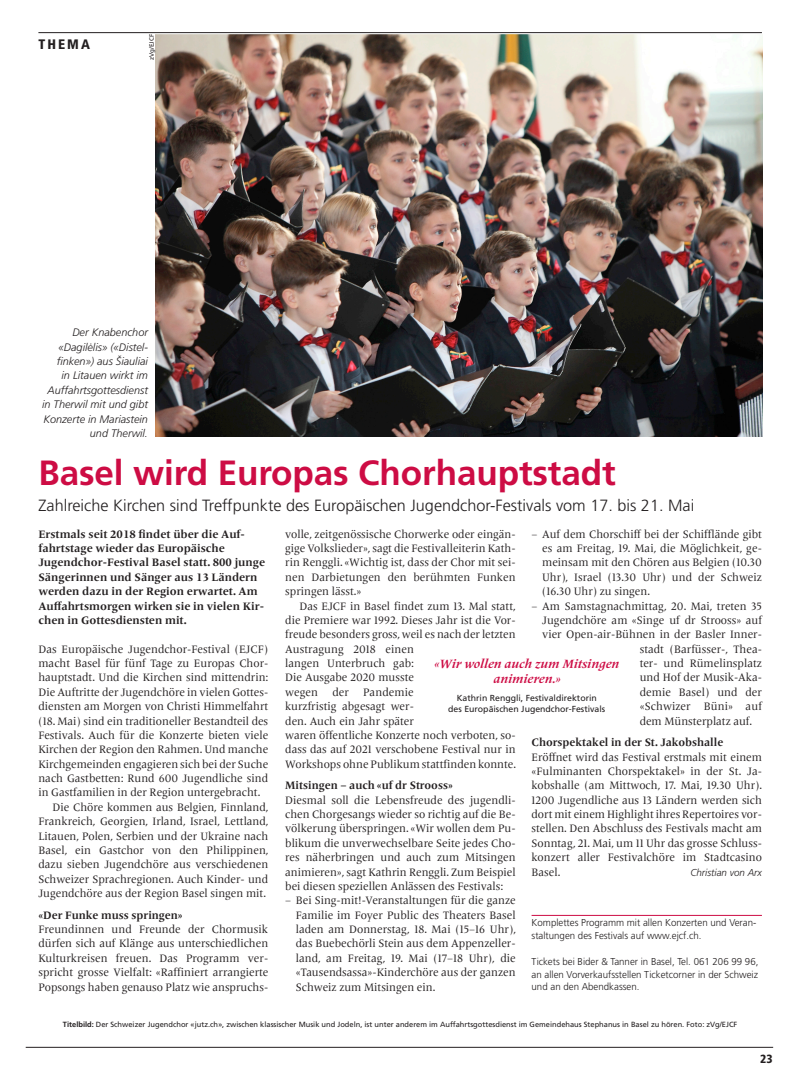
<style>
.page{position:relative;width:798px;height:1081px;background:#fff}
.page>*{position:absolute;margin:0;border:0;box-sizing:border-box;transform-origin:0 0}
.t1{font:700 35px "Frutiger LT Pro";letter-spacing:-.005em;color:#cd0c44}
.t2{font:300 16.25px "Frutiger LT Pro";color:#231f20}
.t3{font:900 condensed 13.75px "Frutiger LT Pro";letter-spacing:.15em;color:#231f20}
.t4{font:italic 700 12.5px/15px "Frutiger Serif LT Pro";color:#cd0c44;text-align:center}
.t5{font:900 condensed 11.88px "Frutiger LT Pro";color:#231f20}
.t6{font:11.25px/14.4px "Frutiger Serif LT Pro";color:#231f20;text-align:justify}
.t7{font:700 11.25px/14.4px "Frutiger Serif LT Pro";color:#231f20}
.t8{font:italic 300 10.88px/14.4px "Frutiger LT Pro";color:#231f20;text-align:right}
.t9{font:300 10px/12.5px "Frutiger LT Pro";color:#231f20}
.t10{font:italic 300 10px "Frutiger LT Pro";color:#231f20}
.t11{font:8.75px/11.2px "Frutiger LT Pro";color:#231f20;text-align:center}
.t12{font:7.5px "Frutiger LT Pro";color:#231f20}
.t13{font:6.25px "Frutiger LT Pro";color:#231f20}
.s1{font-weight:700}
.s2{font-family:"Frutiger LT Std"}
</style>
<div class="page">
<hr style="left:26px;top:1047px;width:746px;height:1px;background:#231f20">
<hr style="left:38px;top:32px;width:723px;height:1px;background:#231f20">
<img style="left:155px;top:34px;width:607px;height:403px">
<hr style="left:531px;top:915px;width:230px;height:1px;background:#cd0c44">
<p class="t3" style="left:38px;top:36px;width:53px">THEMA</p>
<p class="t13" style="left:148px;top:60px;width:27px;rotate:-90deg">zVg/EJCF</p>
<p class="t8" style="left:42px;top:325px;width:107px">Der Knabenchor «Dagilėlis» («Distel&shy;finken») aus Šiauliai<br>in Litauen wirkt im<br>Auffahrtsgottesdienst in Therwil mit und gibt<br>Konzerte in Mariastein und Therwil.</p>
<h1 class="t1" style="left:38px;top:452px;width:578px">Basel wird Europas Chorhauptstadt</h1>
<h2 class="t2" style="left:38px;top:495px;width:657px">Zahlreiche Kirchen sind Treffpunkte des Europäischen Jugendchor-Festivals vom 17. bis 21. Mai</h2>
<p class="t7" style="left:38px;top:527px;width:228px">Erstmals seit 2018 findet über die Auf&shy;fahrtstage wieder das Europäische Jugendchor-Festival Basel statt. 800 junge Sängerinnen und Sänger aus 13 Ländern werden dazu in der Region erwartet. Am Auffahrtsmorgen wirken sie in vielen Kir&shy;chen in Gottesdiensten mit.</p>
<p class="t6" style="left:38px;top:642px;width:231px">Das Europäische Jugendchor-Festival (EJCF)</p>
<p class="t6" style="left:38px;top:656px;width:231px">macht Basel für fünf Tage zu Europas Chor-</p>
<p class="t6" style="left:38px;top:670px;width:231px">hauptstadt. Und die Kirchen sind mittendrin:</p>
<p class="t6" style="left:38px;top:685px;width:231px">Die Auftritte der Jugendchöre in vielen Gottes-</p>
<p class="t6" style="left:38px;top:699px;width:231px">diensten am Morgen von Christi Himmelfahrt</p>
<p class="t6" style="left:38px;top:714px;width:231px">(18. Mai) sind ein traditioneller Bestandteil des</p>
<p class="t6" style="left:38px;top:728px;width:231px">Festivals. Auch für die Konzerte bieten viele</p>
<p class="t6" style="left:38px;top:742px;width:231px">Kirchen der Region den Rahmen. Und manche</p>
<p class="t6" style="left:38px;top:757px;width:231px">Kirchgemeinden engagieren sich bei der Suche</p>
<p class="t6" style="left:38px;top:771px;width:231px">nach Gastbetten: Rund 600 Jugendliche sind</p>
<p class="t6" style="left:38px;top:785px;width:223px">in Gastfamilien in der Region untergebracht.</p>
<p class="t6" style="left:53px;top:800px;width:217px">Die Chöre kommen aus Belgien, Finnland,</p>
<p class="t6" style="left:38px;top:814px;width:231px">Frankreich, Georgien, Irland, Israel, Lettland,</p>
<p class="t6" style="left:38px;top:829px;width:231px">Litauen, Polen, Serbien und der Ukraine nach</p>
<p class="t6" style="left:38px;top:843px;width:231px">Basel, ein Gastchor von den Philippinen,</p>
<p class="t6" style="left:38px;top:857px;width:231px">dazu sieben Jugendchöre aus verschiedenen</p>
<p class="t6" style="left:38px;top:872px;width:231px">Schweizer Sprachregionen. Auch Kinder- und</p>
<p class="t6" style="left:38px;top:886px;width:229px">Jugendchöre aus der Region Basel singen mit.</p>
<p class="t7" style="left:38px;top:907px;width:146px">«Der Funke muss springen»</p>
<p class="t6" style="left:38px;top:922px;width:231px">Freundinnen und Freunde der Chormusik dürfen sich auf Klänge aus unterschiedlichen Kulturkreisen freuen. Das Programm ver&shy;spricht grosse Vielfalt: «Raffiniert arrangierte Popsongs haben genauso Platz wie anspruchs-</p>
<p class="t6" style="left:542px;top:527px;width:221px;text-indent:-11px">– Auf dem Chorschiff bei der Schifflände gibt es am Freitag, 19. Mai, die Möglichkeit, ge&shy;meinsam mit den Chören aus Belgien (10.30<br>Uhr), Israel (13.30 Uhr) und der Schweiz (16.30 Uhr) zu singen.</p>
<p class="t6" style="left:531px;top:599px;width:232px">– Am Samstagnachmittag, 20. Mai, treten 35</p>
<p class="t6" style="left:542px;top:613px;width:221px">Jugendchöre am «Singe uf dr Strooss» auf</p>
<p class="t6" style="left:542px;top:627px;width:221px">vier Open-air-Bühnen in der Basler Inner-</p>
<p class="t6" style="left:639px;top:642px;width:124px">stadt (Barfüsser-, Thea-</p>
<p class="t6" style="left:639px;top:656px;width:124px">ter- und Rümelinsplatz</p>
<p class="t6" style="left:639px;top:670px;width:124px">und Hof der Musik-Aka-</p>
<p class="t6" style="left:639px;top:685px;width:124px">demie Basel) und der</p>
<p class="t6" style="left:639px;top:699px;width:124px">«Schwizer Büni» auf</p>
<p class="t6" style="left:639px;top:714px;width:114px">dem Münsterplatz auf.</p>
<p class="t7" style="left:531px;top:735px;width:193px">Chorspektakel in der St. Jakobshalle</p>
<p class="t6" style="left:531px;top:749px;width:232px">Eröffnet wird das Festival erstmals mit einem «Fulminanten Chorspektakel» in der St. Ja&shy;kobshalle (am Mittwoch, 17. Mai, 19.30 Uhr).<br>1200 Jugendliche aus 13 Ländern werden sich dort mit einem Highlight ihres Repertoires vor&shy;stellen. Den Abschluss des Festivals macht am Sonntag, 21. Mai, um 11 Uhr das grosse Schluss&shy;konzert aller Festivalchöre im Stadtcasino Basel.</p>
<p class="t6" style="left:285px;top:527px;width:232px">volle, zeitgenössische Chorwerke oder eingän&shy;gige Volkslieder», sagt die Festivalleiterin Kath&shy;rin Renggli. «Wichtig ist, dass der Chor mit sei&shy;nen Darbietungen den berühmten Funken springen lässt.»</p>
<p class="t6" style="left:285px;top:599px;width:232px;text-align:left;text-indent:14px">Das EJCF in Basel findet zum 13. Mal statt, die Premiere war 1992. Dieses Jahr ist die Vor&shy;freude besonders gross, weil es nach der letzten<br>Austragung 2018 einen<br>langen Unterbruch gab:<br>Die Ausgabe 2020 musste<br>wegen</p>
<p class="t4" style="left:434px;top:656px;width:186px">«Wir wollen auch zum Mitsingen animieren.»</p>
<p class="t11" style="left:448px;top:692px;width:158px">Kathrin Renggli, Festivaldirektorin<br>des Europäischen Jugendchor-Festivals</p>
<p class="t6" style="left:285px;top:685px;width:232px;text-align:left;text-indent:78px">Pandemie<br>kurzfristig abgesagt wer-<br>den. Auch ein Jahr später<br>waren öffentliche Konzerte noch verboten, so&shy;dass das auf 2021 verschobene Festival nur in Workshops ohne Publikum stattfinden konnte.</p>
<p class="t7" style="left:285px;top:778px;width:169px">Mitsingen – auch «uf dr Strooss»</p>
<p class="t6" style="left:285px;top:793px;width:232px">Diesmal soll die Lebensfreude des jugendli&shy;chen Chorgesangs wieder so richtig auf die Be&shy;völkerung überspringen. «Wir wollen dem Pu&shy;blikum die unverwechselbare Seite jedes Cho&shy;res näherbringen und auch zum Mitsingen animieren», sagt Kathrin Renggli. Zum Beispiel bei diesen speziellen Anlässen des Festivals:</p>
<p class="t6" style="left:296px;top:893px;width:221px;text-indent:-11px">– Bei Sing-mit!-Veranstaltungen für die ganze Familie im Foyer Public des Theaters Basel laden am Donnerstag, 18. Mai (15–16 Uhr), das Buebechörli Stein aus dem Appenzeller&shy;land, am Freitag, 19. Mai (17–18 Uhr), die «Tausendsassa»-Kinderchöre aus der ganzen Schweiz zum Mitsingen ein.</p>
<p class="t6" style="left:332px;top:685px;width:18px">der</p>
<p class="t10" style="left:690px;top:866px;width:73px">Christian von Arx</p>
<p class="t9" style="left:531px;top:916px;width:226px">Komplettes Programm mit allen Konzerten und Veran&shy;staltungen des Festivals auf www.ejcf.ch.</p>
<p class="t9" style="left:531px;top:956px;width:228px;text-align:justify">Tickets bei Bider &amp; Tanner in Basel, Tel. 061 206 99 96, an allen Vorverkaufsstellen Ticketcorner in der Schweiz und an den Abendkassen.</p>
<p class="t12" style="left:63px;top:1019px;width:675px"><span class="s1">Titelbild:</span> Der Schweizer Jugendchor «jutz.ch», zwischen klassischer Musik und Jodeln, ist unter anderem im Auffahrtsgottesdienst im Gemeindehaus Stephanus in Basel zu hören. Foto: zVg/EJCF</p>
<p class="t5" style="left:748px;top:1051px;width:25px">23<span class="s2">23</span></p>
</div>
